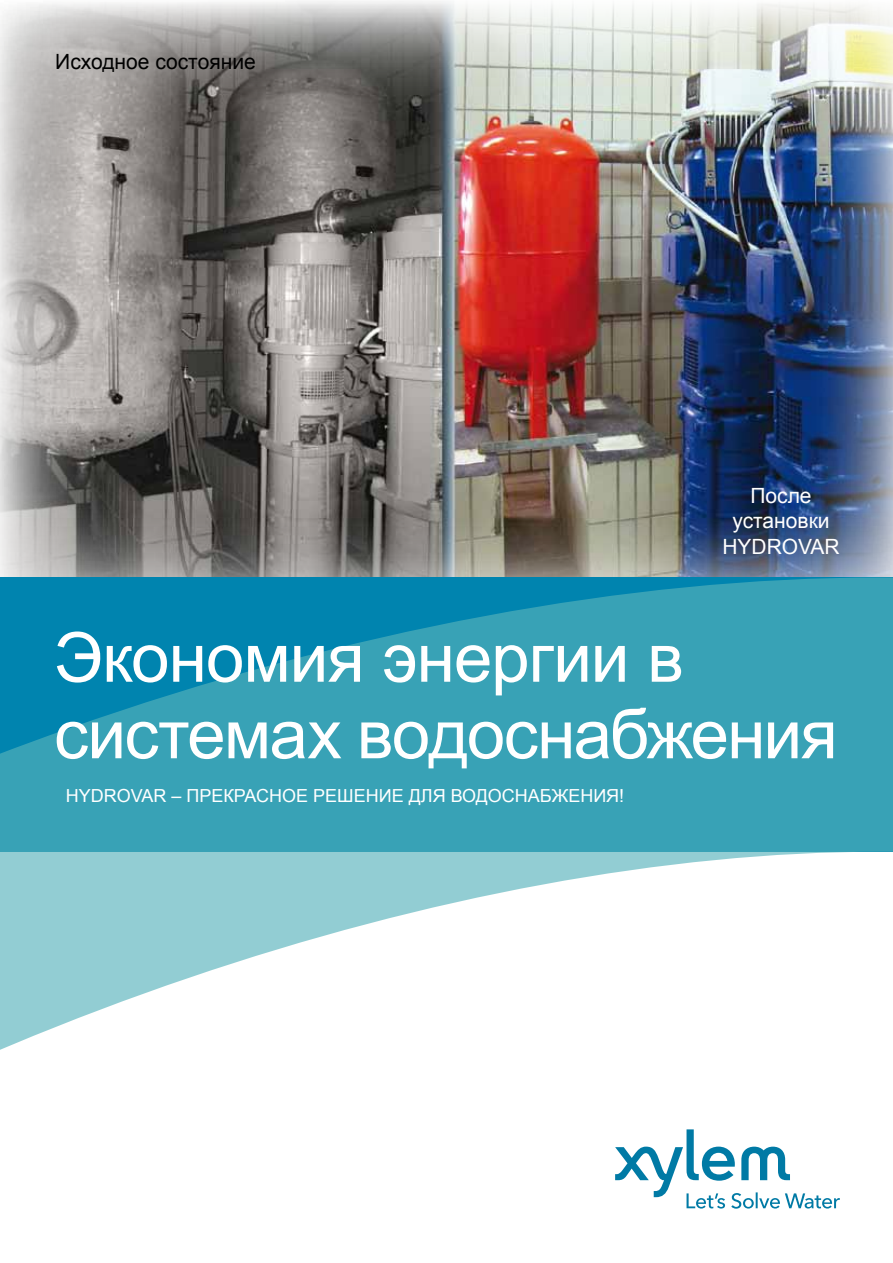
<style>
.page{position:relative;width:893px;height:1263px;background:#fff}
.page>*{position:absolute;margin:0;border:0;box-sizing:border-box;transform-origin:0 0}
.t1{font:69px/76.5px "Arial";letter-spacing:-.02em;color:#fff}
.t2{font:21px/25.2px "Arial";color:#fff;text-align:center}
.t3{font:21px "Arial";color:#000}
.t4{font:18px "Arial";color:#fff}
</style>
<div class="page">
<img style="left:0;top:1px;width:893px;height:576px">
<svg style="left:615px;top:1129px;width:225px;height:80px"></svg>
<svg style="left:0;top:577px;width:893px;height:473px;fill:#38a2b6"></svg>
<p class="t3" style="left:55px;top:48px;width:202px">Исходное состояние</p>
<p class="t2" style="left:722px;top:483px;width:119px">После установки<br>HYDROVAR</p>
<h1 class="t1" style="left:54px;top:620px;width:785px">Экономия энергии в системах водоснабжения</h1>
<p class="t4" style="left:66px;top:783px;width:560px">HYDROVAR – ПРЕКРАСНОЕ РЕШЕНИЕ ДЛЯ ВОДОСНАБЖЕНИЯ!</p>
</div>
